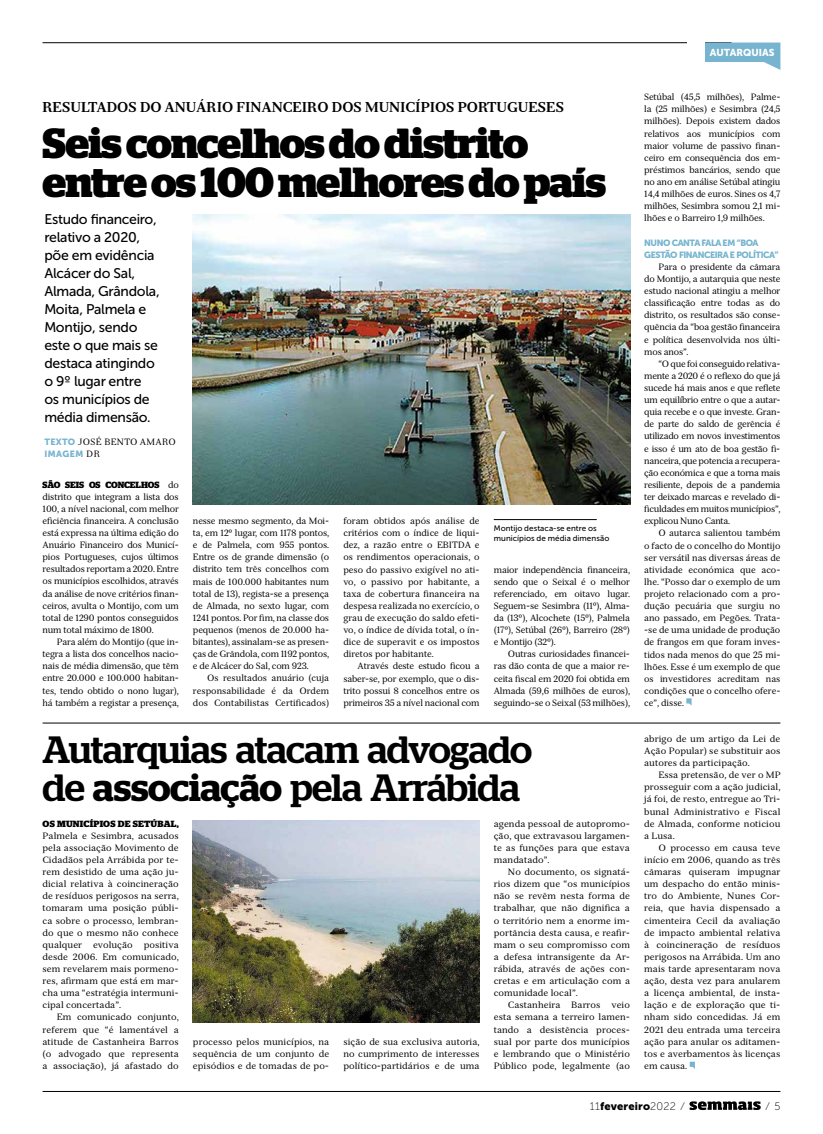
<style>
.page{position:relative;width:823px;height:1134px;background:#fff}
.page>*{position:absolute;margin:0;border:0;box-sizing:border-box;transform-origin:0 0}
.t1{font:700 42px/39px "Stag";letter-spacing:-.025em;color:#000}
.t2{font:500 38px/38px "Stag";letter-spacing:-.02em;color:#000}
.t3{font:14px/18px "Museo Sans Cyrl 500";letter-spacing:-.02em;color:#000}
.t4{font:700 14px "Serif 12 Beta";color:#000}
.t5{font:11px "Museo Sans Cyrl 900";letter-spacing:.015em;color:#000}
.t6{font:11px "Museo Sans Cyrl 100";color:#000}
.t7{font:10px "Museo Sans Cyrl 900";letter-spacing:.01em;color:#fff}
.t8{font:9px/12.1px "Serif 12 Beta";color:#000;text-align:justify}
.t9{font:9px/12.1px "Museo Sans Cyrl 900";letter-spacing:-.05em;color:#76b4cf}
.t10{font:700 9px "Stag";letter-spacing:.015em;color:#000}
.t11{font:700 9px "Stag";letter-spacing:-.01em;color:#000}
.t12{font:9px "Serif 12 Beta";letter-spacing:.03em;color:#000}
.t13{font:8px/10px "Museo Sans Cyrl 500";letter-spacing:.005em;color:#000}
.s1{font-family:"Museo Sans Cyrl 900";color:#76b4cf}
.s2{font-family:"Serif 12 Beta";color:#000}
.s3{font-family:"Serif 12 Beta";font-weight:400}
.s4{font-weight:600}
.s5{font-family:"Museo Sans Cyrl 100"}
</style>
<div class="page">
<svg style="left:689px;top:1101px;width:71px;height:9px"></svg>
<hr style="left:43px;top:1091px;width:737px;height:1px;background:#000">
<svg style="left:689px;top:1062px;width:5px;height:6px"></svg>
<svg style="left:686px;top:698px;width:5px;height:7px"></svg>
<hr style="left:493px;top:519px;width:103px;height:1px;background:#000">
<hr style="left:43px;top:43px;width:688px;height:1px;background:#000">
<div style="left:687px;top:42px;width:17px;height:27px;background:#fff"></div>
<svg style="left:704px;top:43px;width:76px;height:27px"></svg>
<img style="left:193px;top:214px;width:436px;height:291px">
<img style="left:193px;top:820px;width:286px;height:203px">
<hr style="left:43px;top:723px;width:737px;height:1px;background:#000">
<p class="t7" style="left:709px;top:47px;width:66px">AUTARQUIAS</p>
<h3 class="t4" style="left:43px;top:99px;width:522px">RESULTADOS DO ANUÁRIO FINANCEIRO DOS MUNICÍPIOS PORTUGUESES</h3>
<h1 class="t1" style="left:43px;top:124px;width:564px">Seis concelhos do distrito entre os 100 melhores do país</h1>
<h3 class="t3" style="left:44px;top:210px;width:117px">Estudo financeiro, relativo a 2020, põe em evidência<br>Alcácer do Sal,<br>Almada, Grândola,<br>Moita, Palmela e<br>Montijo, sendo este o que mais se destaca atingindo o 9º lugar entre os municípios de média dimensão.</h3>
<p class="t12" style="left:44px;top:437px;width:133px"><span class="s1">TEXTO</span> JOSÉ BENTO AMARO</p>
<p class="t9" style="left:44px;top:448px;width:57px">IMAGEM <span class="s2">DR</span></p>
<p class="t11" style="left:43px;top:479px;width:137px">SÃO SEIS OS CONCELHOS <span class="s3">do</span></p>
<p class="t8" style="left:43px;top:490px;width:138px">distrito que integram a lista dos 100, a nível nacional, com melhor eficiência financeira. A conclusão está expressa na última edição do Anuário Financeiro dos Municí&shy;pios Portugueses, cujos últimos resultados reportam a 2020. Entre os municípios escolhidos, através da análise de nove critérios finan&shy;ceiros, avulta o Montijo, com um total de 1290 pontos conseguidos num total máximo de 1800.</p>
<p class="t8" style="left:43px;top:636px;width:138px;text-indent:14px">Para além do Montijo (que in&shy;tegra a lista dos concelhos nacio&shy;nais de média dimensão, que têm entre 20.000 e 100.000 habitan&shy;tes, tendo obtido o nono lugar), há também a registar a presença,</p>
<p class="t8" style="left:193px;top:515px;width:138px">nesse mesmo segmento, da Moi&shy;ta, em 12º lugar, com 1178 pontos, e de Palmela, com 955 pontos.<br>Entre os de grande dimensão (o distrito tem três concelhos com mais de 100.000 habitantes num total de 13), regista-se a presença de Almada, no sexto lugar, com 1241 pontos. Por fim, na classe dos pequenos (menos de 20.000 ha&shy;bitantes), assinalam-se as presen&shy;ças de Grândola, com 1192 pontos, e de Alcácer do Sal, com 923.</p>
<p class="t8" style="left:193px;top:672px;width:138px;text-indent:14px">Os resultados anuário (cuja responsabilidade é da Ordem dos Contabilistas Certificados)</p>
<p class="t8" style="left:343px;top:515px;width:138px">foram obtidos após análise de critérios com o índice de liqui&shy;dez, a razão entre o EBITDA e os rendimentos operacionais, o peso do passivo exigível no ati&shy;vo, o passivo por habitante, a taxa de cobertura financeira na despesa realizada no exercício, o grau de execução do saldo efeti&shy;vo, o índice de dívida total, o ín&shy;dice de superavit e os impostos diretos por habitante.</p>
<p class="t8" style="left:343px;top:660px;width:138px;text-indent:14px">Através deste estudo ficou a saber-se, por exemplo, que o dis&shy;trito possui 8 concelhos entre os primeiros 35 a nível nacional com</p>
<p class="t13" style="left:493px;top:523px;width:117px">Montijo destaca-se entre os municípios de média dimensão</p>
<p class="t8" style="left:493px;top:563px;width:138px">maior independência financeira, sendo que o Seixal é o melhor referenciado, em oitavo lugar.<br>Seguem-se Sesimbra (11º), Alma&shy;da (13º), Alcochete (15º), Palmela (17º), Setúbal (26º), Barreiro (28º) e Montijo (32º).</p>
<p class="t8" style="left:493px;top:648px;width:138px;text-indent:14px">Outras curiosidades financei&shy;ras dão conta de que a maior re&shy;ceita fiscal em 2020 foi obtida em Almada (59,6 milhões de euros), seguindo-se o Seixal (53 milhões),</p>
<h2 class="t2" style="left:43px;top:730px;width:491px">Autarquias atacam advogado de <span class="s4">associação</span> pela Arrábida</h2>
<p class="t10" style="left:43px;top:818px;width:137px">OS MUNICÍPIOS DE SETÚBAL,</p>
<p class="t8" style="left:43px;top:830px;width:138px">Palmela e Sesimbra, acusados pela associação Movimento de Cidadãos pela Arrábida por te&shy;rem desistido de uma ação ju&shy;dicial relativa à coincineração de resíduos perigosos na serra, tomaram uma posição públi&shy;ca sobre o processo, lembran&shy;do que o mesmo não conhece qualquer evolução positiva desde 2006. Em comunicado, sem revelarem mais pormeno&shy;res, afirmam que está em mar&shy;cha uma “estratégia intermuni&shy;cipal concertada”.</p>
<p class="t8" style="left:43px;top:1011px;width:138px;text-indent:14px">Em comunicado conjunto, referem que “é lamentável a atitude de Castanheira Barros (o advogado que representa a associação), já afastado do</p>
<p class="t8" style="left:193px;top:1035px;width:138px">processo pelos municípios, na sequência de um conjunto de episódios e de tomadas de po-</p>
<p class="t8" style="left:343px;top:1035px;width:138px">sição de sua exclusiva autoria, no cumprimento de interesses político-partidários e de uma</p>
<p class="t8" style="left:493px;top:817px;width:138px">agenda pessoal de autopromo&shy;ção, que extravasou largamen&shy;te as funções para que estava mandatado”.</p>
<p class="t8" style="left:493px;top:866px;width:138px;text-indent:14px">No documento, os signatá&shy;rios dizem que “os municípios não se revêm nesta forma de trabalhar, que não dignifica a o território nem a enorme im&shy;portância desta causa, e reafir&shy;mam o seu compromisso com a defesa intransigente da Ar&shy;rábida, através de ações con&shy;cretas e em articulação com a comunidade local”.</p>
<p class="t8" style="left:493px;top:999px;width:138px;text-indent:14px">Castanheira Barros veio esta semana a terreiro lamen&shy;tando a desistência proces&shy;sual por parte dos municípios e lembrando que o Ministério Público pode, legalmente (ao</p>
<p class="t8" style="left:643px;top:91px;width:138px">Setúbal (45,5 milhões), Palme&shy;la (25 milhões) e Sesimbra (24,5 milhões). Depois existem dados relativos aos municípios com maior volume de passivo finan&shy;ceiro em consequência dos em&shy;préstimos bancários, sendo que no ano em análise Setúbal atingiu 14,4 milhões de euros. Sines os 4,7 milhões, Sesimbra somou 2,1 mi&shy;lhões e o Barreiro 1,9 milhões.</p>
<p class="t9" style="left:643px;top:236px;width:136px">NUNO CANTA FALA EM “BOA<br>GESTÃO FINANCEIRA E POLÍTICA”</p>
<p class="t8" style="left:643px;top:261px;width:138px;text-indent:14px">Para o presidente da câmara do Montijo, a autarquia que neste estudo nacional atingiu a melhor classificação entre todas as do distrito, os resultados são conse&shy;quência da “boa gestão financeira e política desenvolvida nos últi&shy;mos anos”.</p>
<p class="t8" style="left:643px;top:358px;width:138px;text-indent:14px">“O que foi conseguido relativa&shy;mente a 2020 é o reflexo do que já sucede há mais anos e que reflete um equilíbrio entre o que a autar&shy;quia recebe e o que investe. Gran&shy;de parte do saldo de gerência é utilizado em novos investimentos e isso é um ato de boa gestão fi&shy;nanceira, que potencia a recupera&shy;ção económica e que a torna mais resiliente, depois de a pandemia ter deixado marcas e revelado di&shy;ficuldades em muitos municípios”, explicou Nuno Canta.</p>
<p class="t8" style="left:643px;top:527px;width:138px;text-indent:14px">O autarca salientou também o facto de o concelho do Montijo ser versátil nas diversas áreas de atividade económica que aco&shy;lhe. “Posso dar o exemplo de um projeto relacionado com a pro&shy;dução pecuária que surgiu no ano passado, em Pegões. Trata--se de uma unidade de produção de frangos em que foram inves&shy;tidos nada menos do que 25 mi&shy;lhões. Esse é um exemplo de que os investidores acreditam nas condições que o concelho ofere&shy;ce”, disse.</p>
<p class="t8" style="left:643px;top:733px;width:138px">abrigo de um artigo da Lei de Ação Popular) se substituir aos autores da participação.</p>
<p class="t8" style="left:643px;top:769px;width:138px;text-indent:14px">Essa pretensão, de ver o MP prosseguir com a ação judicial, já foi, de resto, entregue ao Tri&shy;bunal Administrativo e Fiscal de Almada, conforme noticiou a Lusa.</p>
<p class="t8" style="left:643px;top:842px;width:138px;text-indent:14px">O processo em causa teve início em 2006, quando as três câmaras quiseram impugnar um despacho do então minis&shy;tro do Ambiente, Nunes Cor&shy;reia, que havia dispensado a cimenteira Cecil da avaliação de impacto ambiental relativa à coincineração de resíduos perigosos na Arrábida. Um ano mais tarde apresentaram nova ação, desta vez para anularem a licença ambiental, de insta&shy;lação e de exploração que ti&shy;nham sido concedidas. Já em 2021 deu entrada uma terceira ação para anular os aditamen&shy;tos e averbamentos às licenças em causa.</p>
<p class="t5" style="left:589px;top:1100px;width:95px"><span class="s5">11</span>fevereiro<span class="s5">2022 ⁄</span></p>
<p class="t6" style="left:766px;top:1100px;width:15px">⁄ 5</p>
</div>
